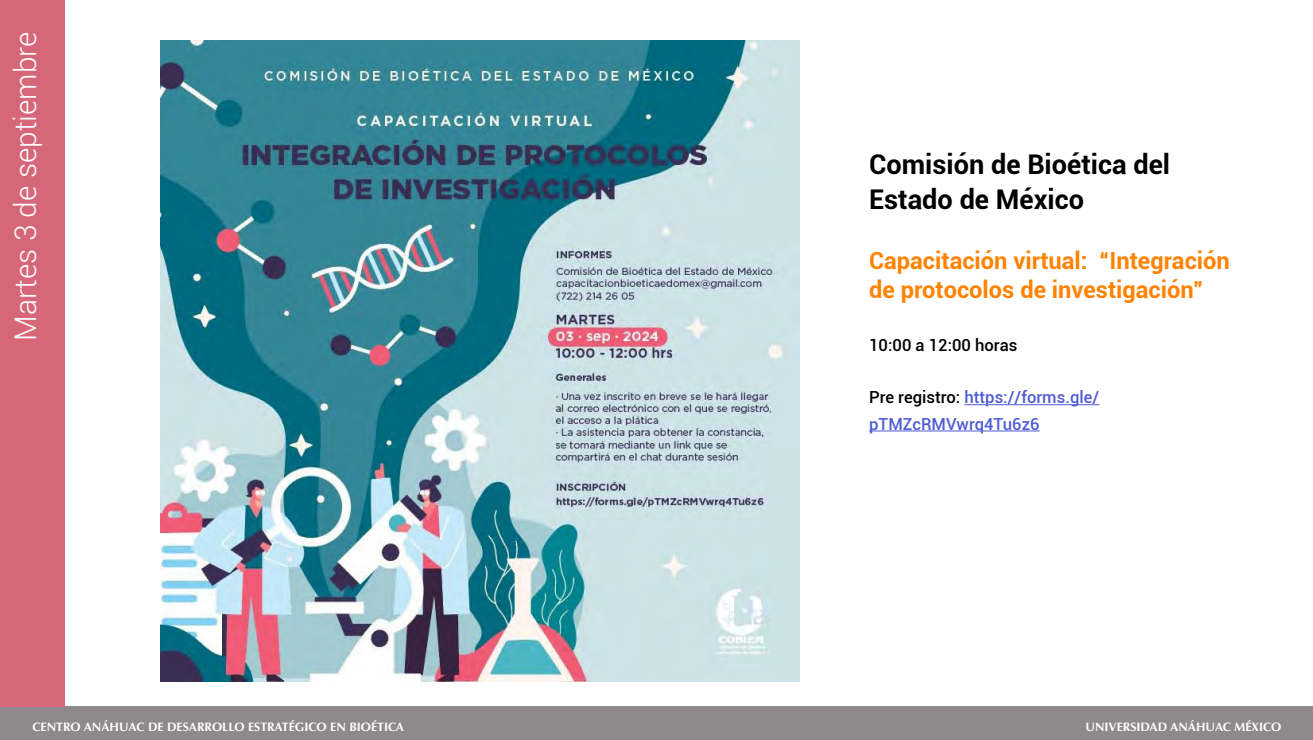
<style>
.page{position:relative;width:1313px;height:740px;background:#fff}
.page>*{position:absolute;margin:0;border:0;box-sizing:border-box;transform-origin:0 0}
.t1{font:300 29.75px "Roboto";color:#fff}
.t2{font:700 27.12px/35px "Roboto";color:#000}
.t3{font:700 23.62px/29.8px "Roboto";color:#ff8300}
.t4{font:500 16.62px/26.2px "Roboto";color:#4f5cd6}
.t5{font:500 16.62px "Roboto";color:#000}
.t6{font:700 12.25px "Optima";color:#fff}
.s1{color:#000}
</style>
<div class="page">
<div style="left:0;top:706px;width:1312px;height:33px;background:#8f898b"></div>
<div style="left:0;top:0;width:65px;height:706px;background:#d66778"></div>
<hr style="left:964px;top:404px;width:135px;height:1px;background:#4f5cd6">
<hr style="left:869px;top:430px;width:170px;height:1px;background:#4f5cd6">
<img style="left:160px;top:41px;width:639px;height:640px">
<h1 class="t1" style="left:5px;top:340px;width:310px;rotate:-90deg">Martes 3 de septiembre</h1>
<h2 class="t2" style="left:869px;top:146px;width:302px">Comisión de Bioética del<br>Estado de México</h2>
<h3 class="t3" style="left:869px;top:244px;width:362px">Capacitación virtual: “Integración de protocolos de investigación”</h3>
<h3 class="t5" style="left:869px;top:333px;width:150px">10:00 a 12:00 horas</h3>
<h3 class="t4" style="left:869px;top:383px;width:231px"><span class="s1">Pre registro:</span> https://forms.gle/ pTMZcRMVwrq4Tu6z6</h3>
<p class="t6" style="left:32px;top:719px;width:373px">CENTRO ANÁHUAC DE DESARROLLO ESTRATÉGICO EN BIOÉTICA</p>
<p class="t6" style="left:1085px;top:719px;width:197px">UNIVERSIDAD ANÁHUAC MÉXICO</p>
</div>
